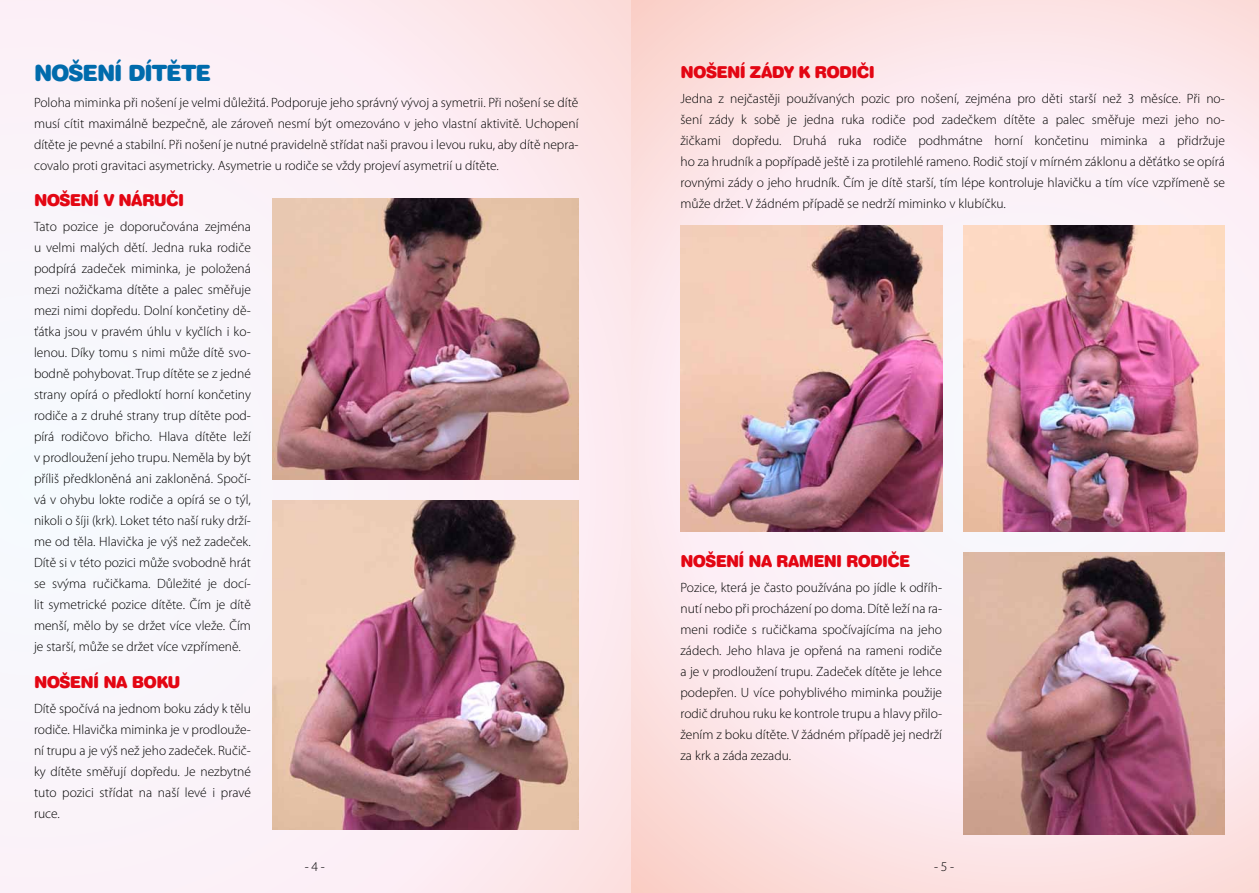
<style>
.page{position:relative;width:1259px;height:893px;background:#fff}
.page>*{position:absolute;margin:0;border:0;box-sizing:border-box;transform-origin:0 0}
.t1{font:22.5px "Swiss 721 AT Black Rounded";letter-spacing:-.05em;color:#006bac}
.t2{font:16.5px "Swiss 721 AT Black Rounded";letter-spacing:-.045em;color:#e30613}
.t3{font:300 13.5px/21px "Myriad Pro";color:#000;text-align:justify}
</style>
<div class="page">
<svg style="left:630px;top:0;width:629px;height:893px"></svg>
<div style="left:0;top:0;width:630px;height:893px;background:linear-gradient(to right,#f8f9ff,#fde5e9)"></div>
<img style="left:963px;top:552px;width:262px;height:282px">
<img style="left:272px;top:199px;width:306px;height:280px">
<img style="left:272px;top:500px;width:306px;height:329px">
<img style="left:680px;top:225px;width:262px;height:306px">
<img style="left:963px;top:225px;width:262px;height:306px">
<h1 class="t1" style="left:34px;top:60px;width:178px">NOŠENÍ DÍTĚTE</h1>
<p class="t3" style="left:34px;top:92px;width:546px">Poloha miminka při nošení je velmi důležitá. Podporuje jeho správný vývoj a symetrii. Při nošení se dítě musí cítit maximálně bezpečně, ale zároveň nesmí být omezováno v jeho vlastní aktivitě. Uchopení dítěte je pevné a stabilní. Při nošení je nutné pravidelně střídat naši pravou i levou ruku, aby dítě nepra&shy;covalo proti gravitaci asymetricky. Asymetrie u rodiče se vždy projeví asymetrií u dítěte.</p>
<p class="t2" style="left:34px;top:190px;width:152px">NOŠENÍ V NÁRUČI</p>
<p class="t3" style="left:34px;top:216px;width:218px">Tato pozice je doporučována zejména u velmi malých dětí. Jedna ruka rodiče podpírá zadeček miminka, je položená mezi nožičkama dítěte a palec směřuje mezi nimi dopředu. Dolní končetiny dě&shy;ťátka jsou v pravém úhlu v kyčlích i ko&shy;lenou. Díky tomu s nimi může dítě svo&shy;bodně pohybovat. Trup dítěte se z jedné strany opírá o předloktí horní končetiny rodiče a z druhé strany trup dítěte pod&shy;pírá rodičovo břicho. Hlava dítěte leží v prodloužení jeho trupu. Neměla by být příliš předkloněná ani zakloněná. Spočí&shy;vá v ohybu lokte rodiče a opírá se o týl, nikoli o šíji (krk). Loket této naší ruky drží&shy;me od těla. Hlavička je výš než zadeček.<br>Dítě si v této pozici může svobodně hrát se svýma ručičkama. Důležité je docí&shy;lit symetrické pozice dítěte. Čím je dítě menší, mělo by se držet více vleže. Čím je starší, může se držet více vzpřímeně.</p>
<p class="t2" style="left:34px;top:672px;width:148px">NOŠENÍ NA BOKU</p>
<p class="t3" style="left:34px;top:698px;width:218px">Dítě spočívá na jednom boku zády k tělu rodiče. Hlavička miminka je v prodlouže&shy;ní trupu a je výš než jeho zadeček. Ručič&shy;ky dítěte směřují dopředu. Je nezbytné tuto pozici střídat na naší levé i pravé ruce.</p>
<p class="t2" style="left:680px;top:62px;width:196px">NOŠENÍ ZÁDY K RODIČI</p>
<p class="t3" style="left:680px;top:88px;width:546px">Jedna z nejčastěji používaných pozic pro nošení, zejména pro děti starší než 3 měsíce. Při no&shy;šení zády k sobě je jedna ruka rodiče pod zadečkem dítěte a palec směřuje mezi jeho no&shy;žičkami dopředu. Druhá ruka rodiče podhmátne horní končetinu miminka a přidržuje ho za hrudník a popřípadě ještě i za protilehlé rameno. Rodič stojí v mírném záklonu a děťátko se opírá rovnými zády o jeho hrudník. Čím je dítě starší, tím lépe kontroluje hlavičku a tím více vzpřímeně se může držet. V žádném případě se nedrží miminko v klubíčku.</p>
<p class="t2" style="left:680px;top:551px;width:231px">NOŠENÍ NA RAMENI RODIČE</p>
<p class="t3" style="left:680px;top:577px;width:263px">Pozice, která je často používána po jídle k odříh&shy;nutí nebo při procházení po doma. Dítě leží na ra&shy;meni rodiče s ručičkama spočívajícíma na jeho zádech. Jeho hlava je opřená na rameni rodiče a je v prodloužení trupu. Zadeček dítěte je lehce podepřen. U více pohyblivého miminka použije rodič druhou ruku ke kontrole trupu a hlavy přilo&shy;žením z boku dítěte. V žádném případě jej nedrží za krk a záda zezadu.</p>
<p class="t3" style="left:305px;top:856px;width:22px">- 4 -</p>
<p class="t3" style="left:934px;top:856px;width:22px">- 5 -</p>
</div>
